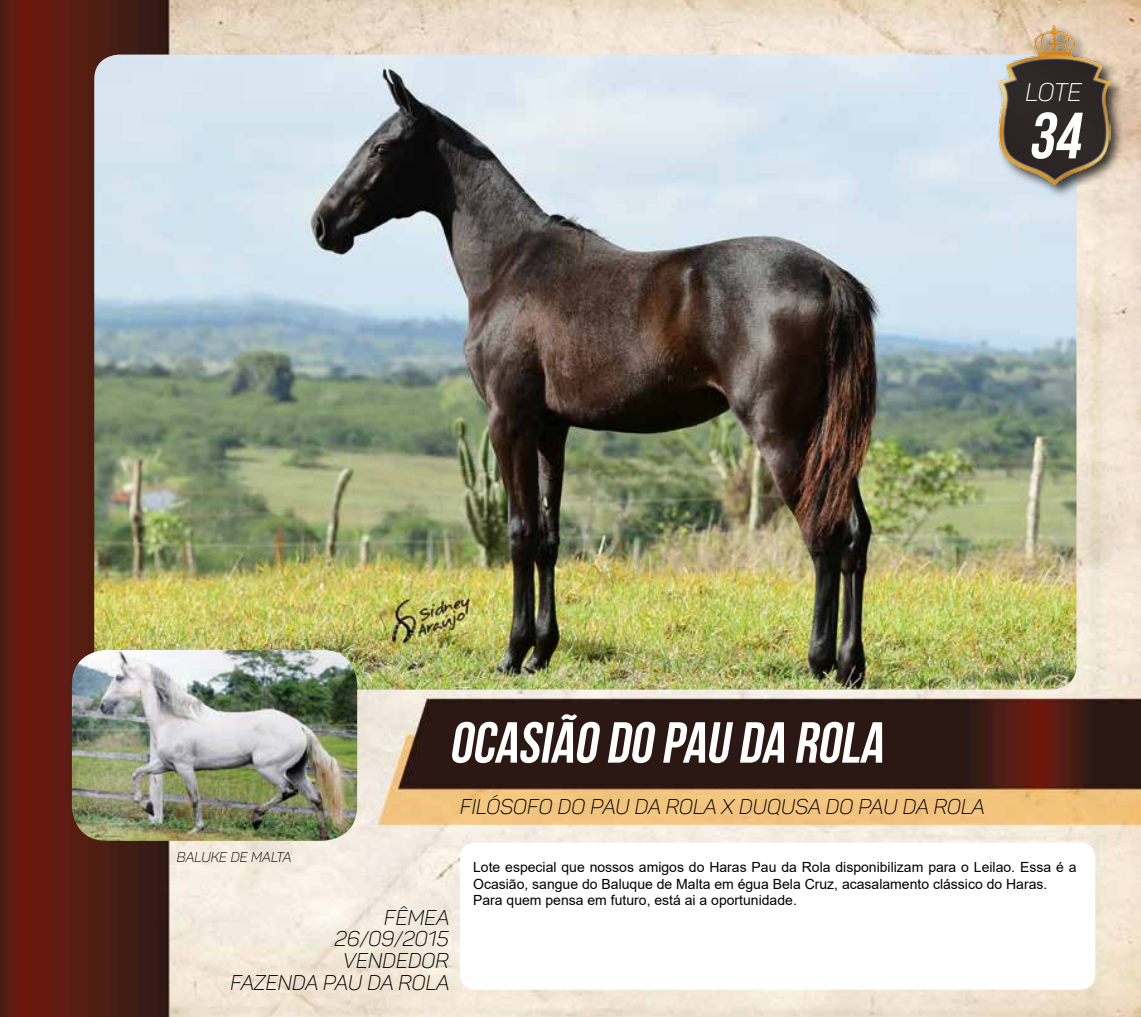
<style>
.page{position:relative;width:1141px;height:1017px;background:#fff}
.page>*{position:absolute;margin:0;border:0;box-sizing:border-box;transform-origin:0 0}
.t1{font:italic 700 65.27px "Bebas Neue";color:#fff}
.t2{font:italic 700 57.75px "Bebas Neue";color:#fff}
.t3{font:25.2px "Panton Lightitalic Caps";color:#fff}
.t4{font:21px/21.7px "Panton Lightitalic Caps";color:#000;text-align:right}
.t5{font:14px/16.8px "Arial";color:#000}
.t6{font:14px "Panton Lightitalic Caps";color:#000}
</style>
<div class="page">
<img style="left:0;top:0;width:1141px;height:1017px">
<div style="left:460px;top:843px;width:635px;height:147px;background:#fff;border-radius:15px"></div>
<img style="left:94px;top:55px;width:982px;height:635px">
<div style="left:996px;top:24px;width:130px;height:175px;background:#000;opacity:.75"></div>
<img style="left:997px;top:25px;width:113px;height:159px">
<img style="left:72px;top:650px;width:285px;height:191px">
<h3 class="t3" style="left:1025px;top:77px;width:58px">LOTE</h3>
<h1 class="t1" style="left:1028px;top:100px;width:64px">34</h1>
<h2 class="t2" style="left:449px;top:711px;width:445px">OCASIÃO DO PAU DA ROLA</h2>
<h3 class="t4" style="left:460px;top:796px;width:527px">FILÓSOFO DO PAU DA ROLA X DUQUSA DO PAU DA ROLA</h3>
<p class="t6" style="left:177px;top:848px;width:116px">BALUKE DE MALTA</p>
<h3 class="t4" style="left:231px;top:906px;width:221px">FÊMEA<br>26/09/2015<br>VENDEDOR<br>FAZENDA PAU DA ROLA</h3>
<p class="t5" style="left:473px;top:858px;width:605px">Lote especial que nossos amigos do Haras Pau da Rola disponibilizam para o Leilao. Essa é a<br>Ocasião, sangue do Baluque de Malta em égua Bela Cruz, acasalamento clássico do Haras.<br>Para quem pensa em futuro, está ai a oportunidade.</p>
</div>
